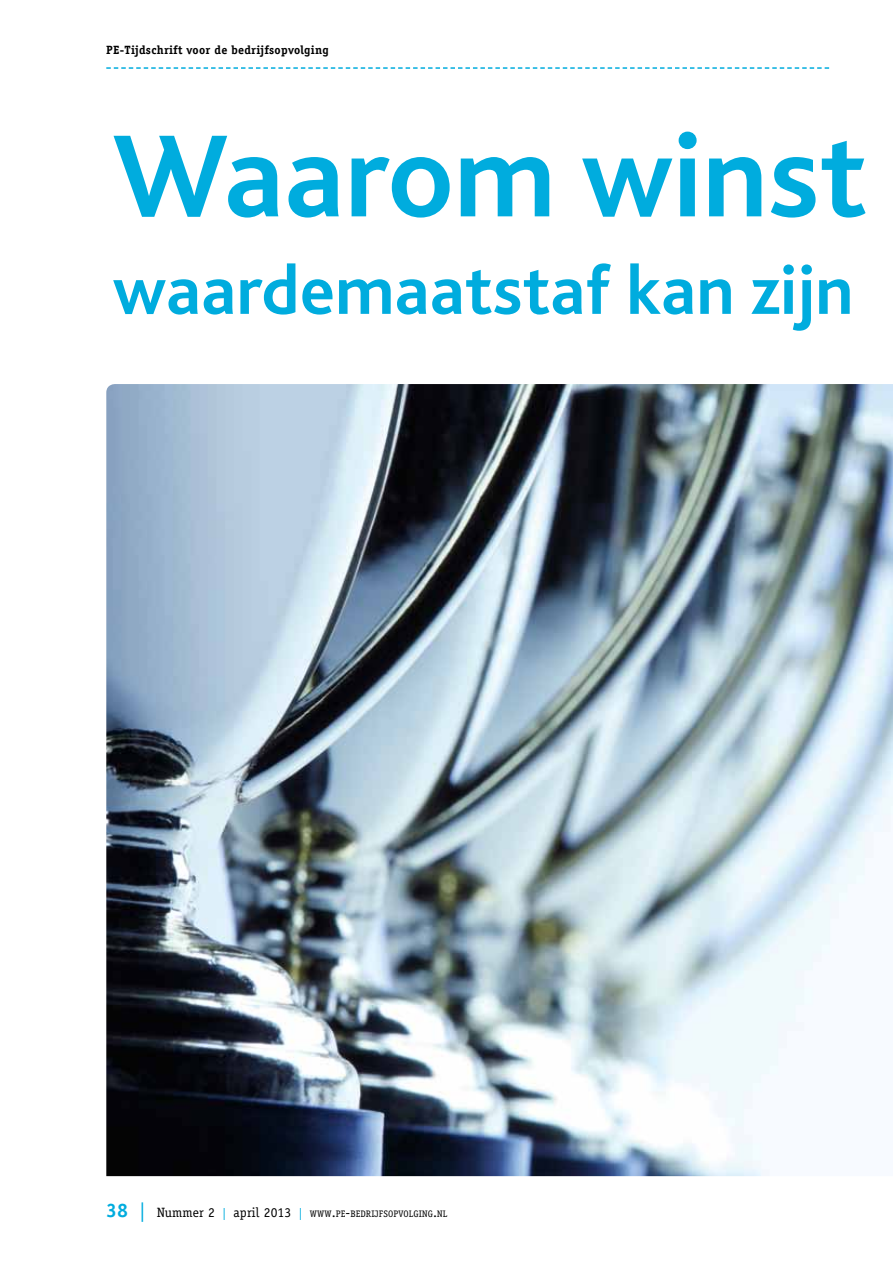
<style>
.page{position:relative;width:893px;height:1263px;background:#fff}
.page>*{position:absolute;margin:0;border:0;box-sizing:border-box;transform-origin:0 0}
.t1{font:700 122.25px "Bliss 2";color:#00acde}
.t2{font:700 71.25px "Bliss 2";color:#00acde}
.t3{font:700 12px "Officina Serif";letter-spacing:.02em;color:#000}
.t4{font:9.45px "Officina Serif";letter-spacing:.015em;color:#000}
.s1{font-weight:700;font-size:19.5px;color:#00acde}
.s2{font-size:19.5px;color:#00acde}
.s3{font-size:13.5px}
.s4{font-size:12px;color:#00acde}
</style>
<div class="page">
<img style="left:106px;top:384px;width:787px;height:792px">
<svg style="left:106px;top:67px;width:723px;height:2px"></svg>
<p class="t3" style="left:106px;top:42px;width:224px">PE-Tijdschrift voor de bedrijfsopvolging</p>
<h1 class="t1" style="left:113px;top:100px;width:756px">Waarom winst</h1>
<h2 class="t2" style="left:113px;top:246px;width:742px">waardemaatstaf kan zijn</h2>
<p class="t4" style="left:106px;top:1209px;width:343px"><span class="s1">38</span> <span class="s2">|</span> <span class="s3">Nummer 2</span> <span class="s4">|</span> <span class="s3">april 2013</span> <span class="s4">|</span> WWW<span class="s3">.</span>PE<span class="s3">-</span>BEDRIJFSOPVOLGING<span class="s3">.</span>NL</p>
</div>
